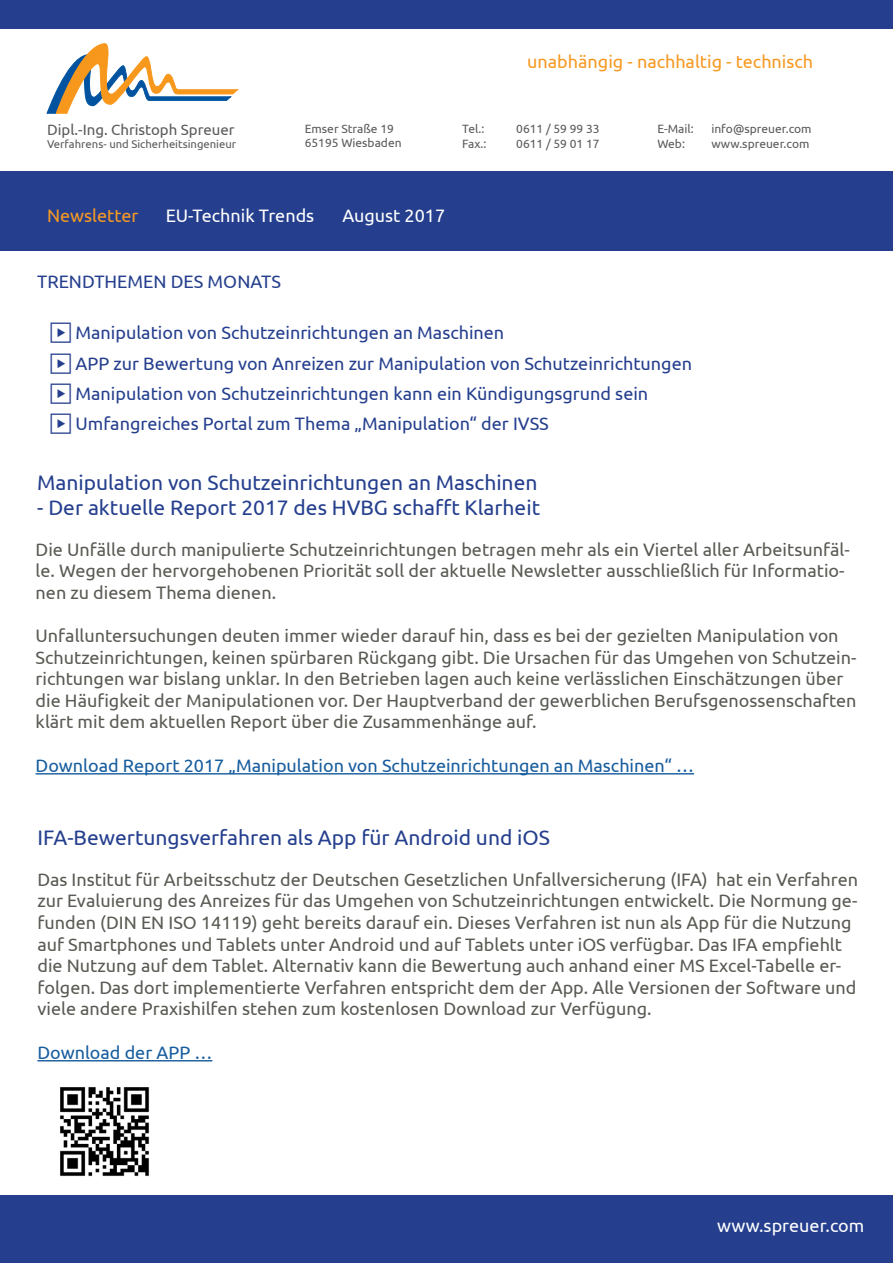
<style>
.page{position:relative;width:893px;height:1263px;background:#253f8e}
.page>*{position:absolute;margin:0;border:0;box-sizing:border-box;transform-origin:0 0}
.t1{font:21px "Ubuntu";color:#253f8e}
.t2{font:18px/21.6px "Ubuntu";color:#5a5a54}
.t3{font:18px "Ubuntu";color:#253f8e}
.t4{font:18px "Ubuntu";color:#175d9e}
.t5{font:18px "Ubuntu";color:#f79923}
.t6{font:18px "Ubuntu";color:#fff}
.t7{font:15px "Ubuntu";color:#5a5a5d}
.t8{font:12px "Ubuntu";color:#5a5a5d}
.t9{font:11.25px "Ubuntu";color:#5a5a5d}
</style>
<div class="page">
<div style="left:0;top:29px;width:893px;height:141px;background:#fff"></div>
<svg style="left:47px;top:44px;width:190px;height:69px"></svg>
<div style="left:0;top:252px;width:893px;height:943px;background:#fff"></div>
<hr style="left:36px;top:773px;width:658px;height:1px;background:#175d9e">
<hr style="left:37px;top:1060px;width:175px;height:1px;background:#175d9e">
<img style="left:60px;top:1087px;width:89px;height:89px">
<p class="t7" style="left:47px;top:121px;width:189px">Dipl.-Ing. Christoph Spreuer</p>
<p class="t9" style="left:47px;top:138px;width:191px">Verfahrens- und Sicherheitsingenieur</p>
<p class="t8" style="left:305px;top:121px;width:91px">Emser Straße 19</p>
<p class="t8" style="left:305px;top:135px;width:98px">65195 Wiesbaden</p>
<p class="t5" style="left:527px;top:51px;width:287px">unabhängig - nachhaltig - technisch</p>
<p class="t8" style="left:462px;top:122px;width:24px">Tel.:</p>
<p class="t8" style="left:516px;top:122px;width:85px">0611 / 59 99 33</p>
<p class="t8" style="left:462px;top:136px;width:26px">Fax.:</p>
<p class="t8" style="left:516px;top:136px;width:85px">0611 / 59 01 17</p>
<p class="t8" style="left:657px;top:122px;width:38px">E-Mail:</p>
<p class="t8" style="left:711px;top:122px;width:102px">info@spreuer.com</p>
<p class="t8" style="left:657px;top:136px;width:29px">Web:</p>
<p class="t8" style="left:711px;top:136px;width:100px">www.spreuer.com</p>
<p class="t5" style="left:47px;top:205px;width:93px">Newsletter</p>
<p class="t6" style="left:166px;top:205px;width:150px">EU-Technik Trends</p>
<p class="t6" style="left:342px;top:205px;width:104px">August 2017</p>
<p class="t3" style="left:37px;top:270px;width:245px">TRENDTHEMEN DES MONATS</p>
<p class="t3" style="left:48px;top:322px;width:457px">▶Manipulation von Schutzeinrichtungen an Maschinen</p>
<p class="t3" style="left:48px;top:352px;width:645px">▶APP zur Bewertung von Anreizen zur Manipulation von Schutzeinrichtungen</p>
<p class="t3" style="left:48px;top:382px;width:601px">▶Manipulation von Schutzeinrichtungen kann ein Kündigungsgrund sein</p>
<p class="t3" style="left:48px;top:412px;width:502px">▶Umfangreiches Portal zum Thema „Manipulation“ der IVSS</p>
<p class="t1" style="left:37px;top:470px;width:502px">Manipulation von Schutzeinrichtungen an Maschinen</p>
<p class="t1" style="left:37px;top:495px;width:504px">- Der aktuelle Report 2017 des HVBG schafft Klarheit</p>
<p class="t2" style="left:36px;top:538px;width:816px">Die Unfälle durch manipulierte Schutzeinrichtungen betragen mehr als ein Viertel aller Arbeitsunfäl&shy;le. Wegen der hervorgehobenen Priorität soll der aktuelle Newsletter ausschließlich für Informatio&shy;nen zu diesem Thema dienen.</p>
<p class="t2" style="left:36px;top:624px;width:822px">Unfalluntersuchungen deuten immer wieder darauf hin, dass es bei der gezielten Manipulation von Schutzeinrichtungen, keinen spürbaren Rückgang gibt. Die Ursachen für das Umgehen von Schutzein&shy;richtungen war bislang unklar. In den Betrieben lagen auch keine verlässlichen Einschätzungen über die Häufigkeit der Manipulationen vor. Der Hauptverband der gewerblichen Berufsgenossenschaften klärt mit dem aktuellen Report über die Zusammenhänge auf.</p>
<p class="t4" style="left:36px;top:754px;width:660px">Download Report 2017 „Manipulation von Schutzeinrichtungen an Maschinen“ …</p>
<p class="t1" style="left:37px;top:825px;width:514px">IFA-Bewertungsverfahren als App für Android und iOS</p>
<p class="t2" style="left:37px;top:868px;width:822px">Das Institut für Arbeitsschutz der Deutschen Gesetzlichen Unfallversicherung (IFA) hat ein Verfahren zur Evaluierung des Anreizes für das Umgehen von Schutzeinrichtungen entwickelt. Die Normung ge&shy;funden (DIN EN ISO 14119) geht bereits darauf ein. Dieses Verfahren ist nun als App für die Nutzung auf Smartphones und Tablets unter Android und auf Tablets unter iOS verfügbar. Das IFA empfiehlt die Nutzung auf dem Tablet. Alternativ kann die Bewertung auch anhand einer MS Excel-Tabelle er&shy;folgen. Das dort implementierte Verfahren entspricht dem der App. Alle Versionen der Software und viele andere Praxishilfen stehen zum kostenlosen Download zur Verfügung.</p>
<p class="t4" style="left:37px;top:1041px;width:176px">Download der APP …</p>
<p class="t6" style="left:717px;top:1215px;width:149px">www.spreuer.com</p>
</div>
